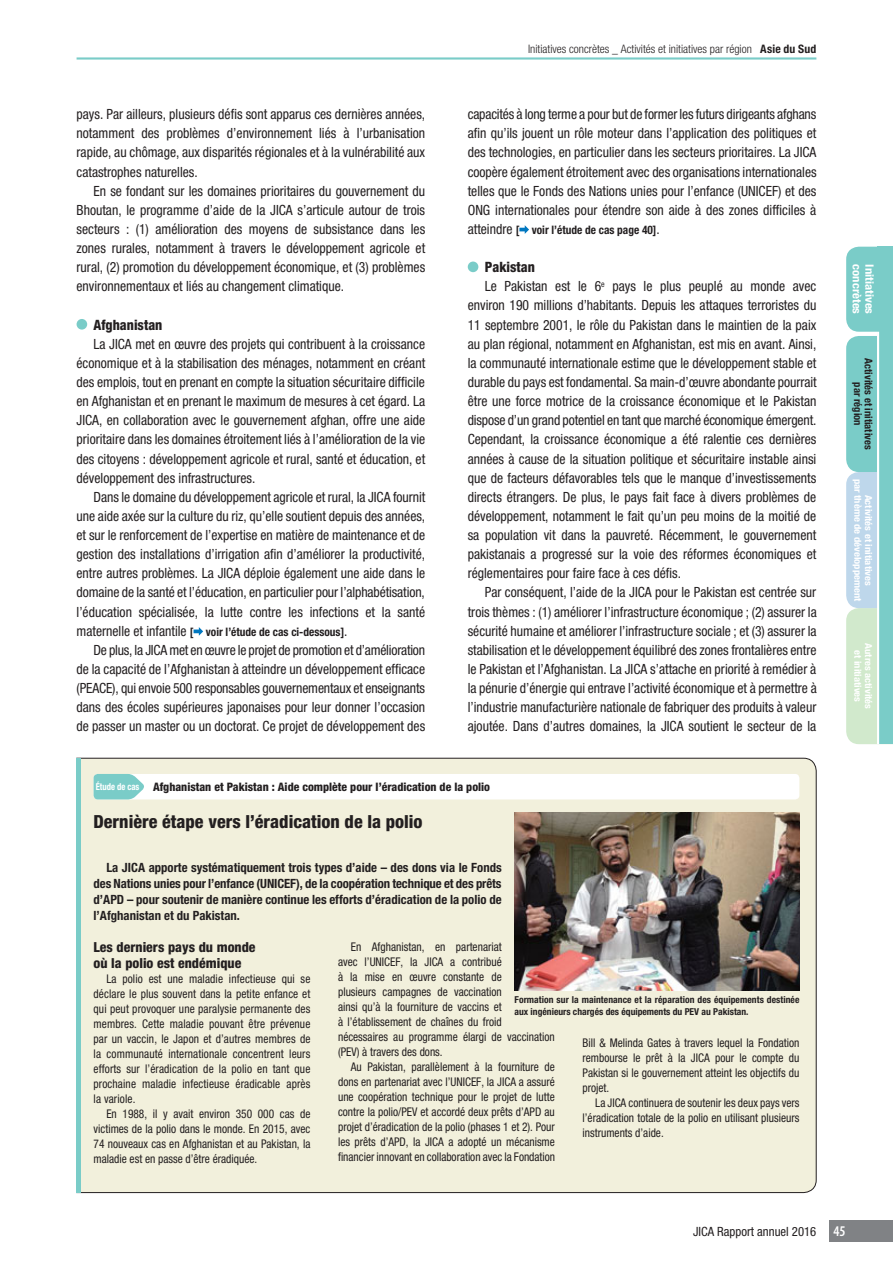
<style>
.page{position:relative;width:893px;height:1263px;background:#fff}
.page>*{position:absolute;margin:0;border:0;box-sizing:border-box;transform-origin:0 0}
.t1{font:800 condensed 18px "Helvetica Neue";color:#231f20}
.t2{font:800 condensed 14.25px "Helvetica Neue";color:#231f20}
.t3{font:condensed 14.1px/19.2px "Helvetica Neue";color:#231f20;text-align:justify}
.t4{font:800 condensed 13.8px/15.9px "Helvetica Neue";color:#231f20}
.t5{font:700 condensed 12.75px/15.9px "Helvetica Neue";color:#231f20;text-align:justify}
.t6{font:condensed 12.75px "Helvetica Neue";color:#231f20}
.t7{font:condensed 12px/15px "Helvetica Neue";color:#231f20;text-align:justify;scale:.95 1}
.t8{font:700 condensed 11.7px "Helvetica Neue";color:#231f20}
.t9{font:800 condensed 11.7px "Helvetica Neue";color:#231f20}
.t10{font:300 condensed 11.7px "Helvetica Neue";color:#231f20}
.t11{font:700 condensed 11.55px "Helvetica Neue";color:#fff;scale:1.11 1}
.t12{font:700 condensed 10.65px/10.6px "Helvetica Neue";color:#231f20;text-align:center}
.t13{font:700 condensed 9.6px/11.7px "Helvetica Neue";letter-spacing:.01em;color:#231f20}
.t14{font:700 condensed 9.6px/10.6px "Helvetica Neue";color:#fff;text-align:center;scale:1.11 1}
.s1{font-weight:400;font-size:14.1px}
.s2{font-weight:700}
.s3{font-weight:700;font-size:9.6px;color:#fff}
.s4{font-family:"Myriad Pro";font-weight:600;font-size:14.85px;color:#fff}
</style>
<div class="page">
<div style="left:76px;top:758px;width:741px;height:435px;background:#f2f0dc"></div>
<hr style="left:77px;top:758px;width:4px;height:435px;background:#7accc8">
<div style="left:77px;top:319px;width:10px;height:11px;background:#7accc8;border-radius:50%"></div>
<svg style="left:194px;top:627px;width:9px;height:9px"></svg>
<svg style="left:519px;top:225px;width:10px;height:9px"></svg>
<div style="left:468px;top:262px;width:10px;height:10px;background:#7accc8;border-radius:50%"></div>
<hr style="left:77px;top:57px;width:739px;height:3px;background:#7accc8">
<svg style="left:846px;top:247px;width:31px;height:497px;background:#a7d8d4"></svg>
<div style="left:877px;top:247px;width:16px;height:497px;background:#7accc8"></div>
<hr style="left:877px;top:332px;width:2px;height:412px;background:#fff">
<img style="left:515px;top:812px;width:284px;height:179px">
<div style="left:94px;top:774px;width:705px;height:25px;background:#fff;border-radius:4px"></div>
<svg style="left:94px;top:774px;width:50px;height:25px"></svg>
<div style="left:829px;top:1220px;width:64px;height:22px;background:#808285"></div>
<p class="t3" style="left:77px;top:106px;width:350px">pays. Par ailleurs, plusieurs défis sont apparus ces dernières années, notamment des problèmes d’environnement liés à l’urbanisation rapide, au chômage, aux disparités régionales et à la vulnérabilité aux catastrophes naturelles.</p>
<p class="t3" style="left:77px;top:182px;width:350px;text-indent:17px">En se fondant sur les domaines prioritaires du gouvernement du Bhoutan, le programme d’aide de la JICA s’articule autour de trois secteurs : (1) amélioration des moyens de subsistance dans les zones rurales, notamment à travers le développement agricole et rural, (2) promotion du développement économique, et (3) problèmes environnementaux et liés au changement climatique.</p>
<p class="t2" style="left:94px;top:319px;width:70px">Afghanistan</p>
<p class="t3" style="left:77px;top:335px;width:350px;text-indent:17px">La JICA met en œuvre des projets qui contribuent à la croissance économique et à la stabilisation des ménages, notamment en créant des emplois, tout en prenant en compte la situation sécuritaire difficile en Afghanistan et en prenant le maximum de mesures à cet égard. La JICA, en collaboration avec le gouvernement afghan, offre une aide prioritaire dans les domaines étroitement liés à l’amélioration de la vie des citoyens : développement agricole et rural, santé et éducation, et développement des infrastructures.</p>
<p class="t3" style="left:77px;top:488px;width:350px;text-indent:17px">Dans le domaine du développement agricole et rural, la JICA fournit une aide axée sur la culture du riz, qu’elle soutient depuis des années, et sur le renforcement de l’expertise en matière de maintenance et de gestion des installations d’irrigation afin d’améliorer la productivité, entre autres problèmes. La JICA déploie également une aide dans le domaine de la santé et l’éducation, en particulier pour l’alphabétisation, l’éducation spécialisée, la lutte contre les infections et la santé</p>
<p class="t8" style="left:77px;top:627px;width:272px"><span class="s1">maternelle et infantile</span> [ voir l’étude de cas ci-dessous]<span class="s1">.</span></p>
<p class="t3" style="left:77px;top:641px;width:350px;text-indent:17px">De plus, la JICA met en œuvre le projet de promotion et d’amélioration de la capacité de l’Afghanistan à atteindre un développement efficace (PEACE), qui envoie 500 responsables gouvernementaux et enseignants dans des écoles supérieures japonaises pour leur donner l’occasion de passer un master ou un doctorat. Ce projet de développement des</p>
<p class="t10" style="left:528px;top:44px;width:290px">Initiatives concrètes _ Activités et initiatives par région <span class="s2">Asie du Sud</span></p>
<p class="t3" style="left:468px;top:106px;width:350px">capacités à long terme a pour but de former les futurs dirigeants afghans afin qu’ils jouent un rôle moteur dans l’application des politiques et des technologies, en particulier dans les secteurs prioritaires. La JICA coopère également étroitement avec des organisations internationales telles que le Fonds des Nations unies pour l’enfance (UNICEF) et des ONG internationales pour étendre son aide à des zones difficiles à</p>
<p class="t8" style="left:468px;top:226px;width:193px"><span class="s1">atteindre</span> [ voir l’étude de cas page 40]<span class="s1">.</span></p>
<p class="t2" style="left:485px;top:262px;width:52px">Pakistan</p>
<p class="t3" style="left:468px;top:278px;width:350px;text-indent:17px">Le Pakistan est le 6<sup>e</sup> pays le plus peuplé au monde avec environ 190 millions d’habitants. Depuis les attaques terroristes du 11 septembre 2001, le rôle du Pakistan dans le maintien de la paix au plan régional, notamment en Afghanistan, est mis en avant. Ainsi, la communauté internationale estime que le développement stable et durable du pays est fondamental. Sa main-d’œuvre abondante pourrait être une force motrice de la croissance économique et le Pakistan dispose d’un grand potentiel en tant que marché économique émergent.<br>Cependant, la croissance économique a été ralentie ces dernières années à cause de la situation politique et sécuritaire instable ainsi que de facteurs défavorables tels que le manque d’investissements directs étrangers. De plus, le pays fait face à divers problèmes de développement, notamment le fait qu’un peu moins de la moitié de sa population vit dans la pauvreté. Récemment, le gouvernement pakistanais a progressé sur la voie des réformes économiques et réglementaires pour faire face à ces défis.</p>
<p class="t3" style="left:468px;top:584px;width:350px;text-indent:17px">Par conséquent, l’aide de la JICA pour le Pakistan est centrée sur trois thèmes : (1) améliorer l’infrastructure économique ; (2) assurer la sécurité humaine et améliorer l’infrastructure sociale ; et (3) assurer la stabilisation et le développement équilibré des zones frontalières entre le Pakistan et l’Afghanistan. La JICA s’attache en priorité à remédier à la pénurie d’énergie qui entrave l’activité économique et à permettre à l’industrie manufacturière nationale de fabriquer des produits à valeur ajoutée. Dans d’autres domaines, la JICA soutient le secteur de la</p>
<p class="t9" style="left:96px;top:782px;width:396px"><span class="s3">Étude de cas</span> Afghanistan et Pakistan : Aide complète pour l’éradication de la polio</p>
<p class="t1" style="left:94px;top:815px;width:331px">Dernière étape vers l’éradication de la polio</p>
<p class="t5" style="left:94px;top:861px;width:410px;text-indent:13px">La JICA apporte systématiquement trois types d’aide – des dons via le Fonds des Nations unies pour l’enfance (UNICEF), de la coopération technique et des prêts d’APD – pour soutenir de manière continue les efforts d’éradication de la polio de l’Afghanistan et du Pakistan.</p>
<p class="t4" style="left:94px;top:940px;width:164px">Les derniers pays du monde où la polio est endémique</p>
<p class="t7" style="left:94px;top:972px;width:230px;text-indent:13px">La polio est une maladie infectieuse qui se déclare le plus souvent dans la petite enfance et qui peut provoquer une paralysie permanente des membres. Cette maladie pouvant être prévenue par un vaccin, le Japon et d’autres membres de la communauté internationale concentrent leurs efforts sur l’éradication de la polio en tant que prochaine maladie infectieuse éradicable après la variole.</p>
<p class="t7" style="left:94px;top:1107px;width:230px;text-indent:13px">En 1988, il y avait environ 350 000 cas de victimes de la polio dans le monde. En 2015, avec 74 nouveaux cas en Afghanistan et au Pakistan, la maladie est en passe d’être éradiquée.</p>
<p class="t7" style="left:338px;top:940px;width:230px;text-align:left;text-indent:13px">En Afghanistan, en partenariat<br>avec l’UNICEF, la JICA a contribué<br>à la mise en œuvre constante de<br>plusieurs campagnes de vaccination<br>ainsi qu’à la fourniture de vaccins et<br>à l’établissement de chaînes du froid<br>nécessaires au programme élargi de vaccination (PEV) à travers des dons.</p>
<p class="t7" style="left:338px;top:1060px;width:230px;text-indent:13px">Au Pakistan, parallèlement à la fourniture de dons en partenariat avec l’UNICEF, la JICA a assuré une coopération technique pour le projet de lutte contre la polio/PEV et accordé deux prêts d’APD au projet d’éradication de la polio (phases 1 et 2). Pour les prêts d’APD, la JICA a adopté un mécanisme financier innovant en collaboration avec la Fondation</p>
<p class="t13" style="left:515px;top:995px;width:287px">Formation sur la maintenance et la réparation des équipements destinée aux ingénieurs chargés des équipements du PEV au Pakistan.</p>
<p class="t7" style="left:583px;top:1036px;width:230px">Bill &amp; Melinda Gates à travers lequel la Fondation rembourse le prêt à la JICA pour le compte du Pakistan si le gouvernement atteint les objectifs du projet.</p>
<p class="t7" style="left:583px;top:1096px;width:230px;text-indent:13px">La JICA continuera de soutenir les deux pays vers l’éradication totale de la polio en utilisant plusieurs instruments d’aide.</p>
<p class="t11" style="left:861px;top:264px;width:46px;rotate:90deg">concrètes</p>
<p class="t11" style="left:874px;top:264px;width:46px;rotate:90deg">Initiatives</p>
<p class="t12" style="left:873px;top:358px;width:93px;rotate:90deg">Activités et initiatives par région</p>
<p class="t14" style="left:873px;top:479px;width:112px;rotate:90deg">Activités et initiatives<br>par thème de développement</p>
<p class="t14" style="left:873px;top:643px;width:61px;rotate:90deg">Autres activités et initiatives</p>
<p class="t6" style="left:693px;top:1226px;width:154px">JICA Rapport annuel 2016 <span class="s4">45</span></p>
</div>
